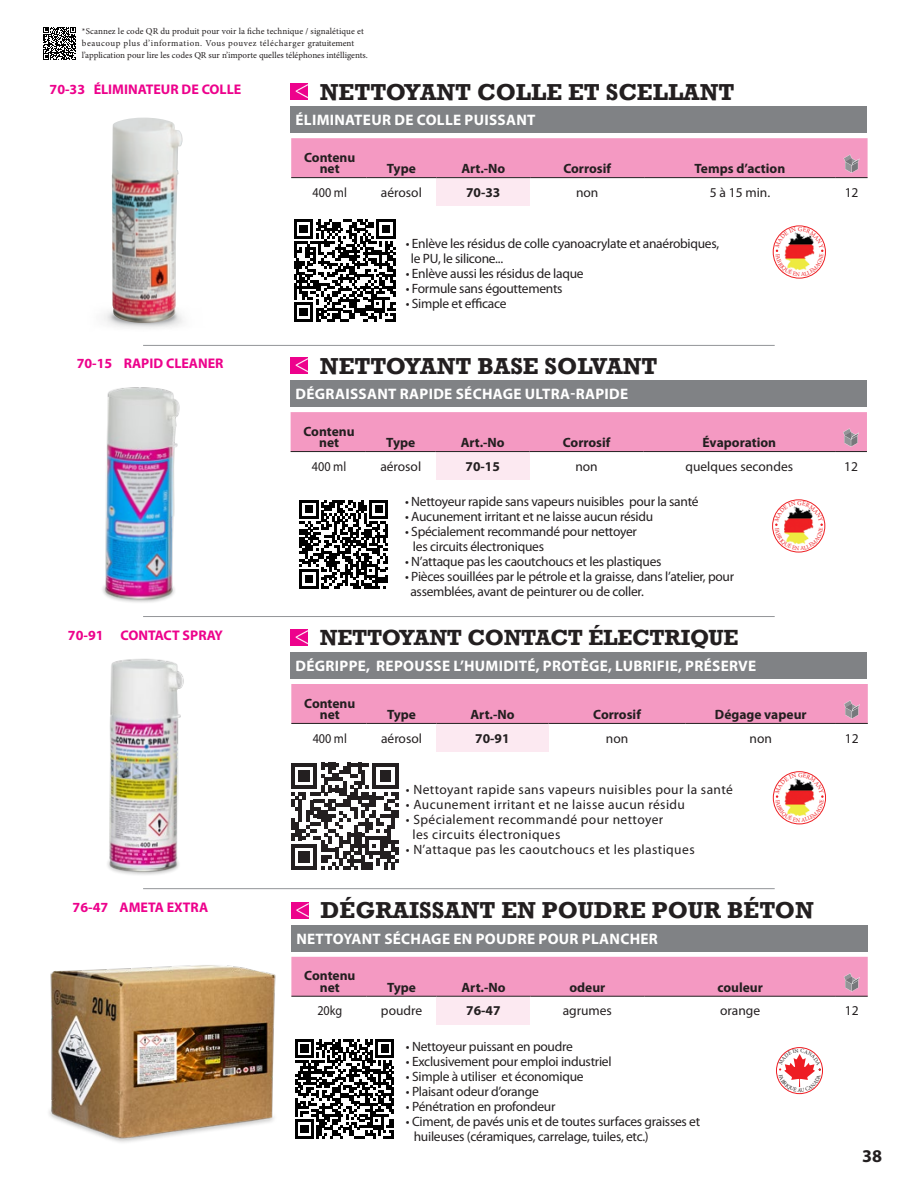
<style>
.page{position:relative;width:918px;height:1188px;background:#fff}
.page>*{position:absolute;margin:0;border:0;box-sizing:border-box;transform-origin:0 0}
.Body{font:300 27px "Myriad Pro";color:#fff}
.Titel{font:700 23.7px "Rockwell";color:#231f20}
.Titel-2{font:700 22.5px "Rockwell";letter-spacing:-.01em;color:#231f20}
.t1{font:700 18px "Myriad Pro";color:#231f20}
.Subtitel{font:700 15.15px "Myriad Pro";letter-spacing:.02em;color:#fff}
.t2{font:700 13.95px "Myriad Pro";color:#ed028c}
.t3{font:13.5px/15px "Myriad Pro";letter-spacing:-.02em;color:#231f20}
.t4{font:13.5px "Myriad Pro";letter-spacing:.03em;color:#231f20}
.t5{font:700 13.5px/11.2px "Myriad Pro";color:#231f20;text-align:center}
.t6{font:13.5px "Myriad Pro";color:#231f20}
.t7{font:13.5px "Myriad Pro";letter-spacing:-.02em;color:#231f20;scale:.9 1}
.t8{font:9px "Minion Pro";letter-spacing:.005em;color:#231f20}
.t9{font:9px "Minion Pro";letter-spacing:.05em;color:#231f20}
</style>
<div class="page">
<hr style="left:143px;top:345px;width:632px;height:1px;background:#939598">
<hr style="left:143px;top:616px;width:632px;height:1px;background:#939598">
<hr style="left:143px;top:888px;width:632px;height:1px;background:#939598">
<svg style="left:43px;top:27px;width:33px;height:33px"></svg>
<img style="left:102px;top:387px;width:78px;height:216px">
<img style="left:104px;top:310px;width:78px;height:19px">
<img style="left:112px;top:118px;width:71px;height:205px">
<div style="left:776px;top:1047px;width:47px;height:47px;border:1px solid #ee1d23;border-radius:50%"></div>
<div style="left:291px;top:652px;width:576px;height:27px;background:#808285"></div>
<div style="left:291px;top:629px;width:17px;height:17px;background:#ed028c"></div>
<div style="left:773px;top:771px;width:53px;height:53px;border:1px solid #ee1f23;border-radius:50%"></div>
<div style="left:436px;top:723px;width:113px;height:29px;background:#fce9f1"></div>
<hr style="left:291px;top:723px;width:76px;height:1px;background:#231f20">
<hr style="left:367px;top:723px;width:69px;height:1px;background:#231f20">
<hr style="left:436px;top:723px;width:113px;height:1px;background:#231f20">
<hr style="left:549px;top:723px;width:137px;height:1px;background:#231f20">
<hr style="left:686px;top:723px;width:150px;height:1px;background:#231f20">
<hr style="left:836px;top:723px;width:32px;height:1px;background:#231f20">
<div style="left:291px;top:684px;width:577px;height:39px;background:#f499c2"></div>
<svg style="left:291px;top:763px;width:107px;height:107px"></svg>
<div style="left:291px;top:380px;width:576px;height:27px;background:#808285"></div>
<div style="left:291px;top:357px;width:17px;height:17px;background:#ed028c"></div>
<div style="left:772px;top:499px;width:53px;height:53px;border:1px solid #ee1f23;border-radius:50%"></div>
<div style="left:436px;top:452px;width:94px;height:28px;background:#fce9f1"></div>
<div style="left:291px;top:412px;width:576px;height:40px;background:#f499c2"></div>
<svg style="left:300px;top:500px;width:88px;height:88px"></svg>
<div style="left:291px;top:106px;width:576px;height:27px;background:#808285"></div>
<div style="left:291px;top:83px;width:17px;height:17px;background:#ed028c"></div>
<div style="left:773px;top:225px;width:53px;height:54px;border:1px solid #ee1f23;border-radius:50%"></div>
<div style="left:436px;top:178px;width:94px;height:28px;background:#fce9f1"></div>
<div style="left:291px;top:138px;width:577px;height:40px;background:#f499c2"></div>
<svg style="left:294px;top:219px;width:102px;height:103px"></svg>
<div style="left:291px;top:925px;width:577px;height:27px;background:#808285"></div>
<div style="left:291px;top:902px;width:18px;height:16px;background:#ed028c"></div>
<div style="left:437px;top:996px;width:93px;height:29px;background:#fce9f1"></div>
<hr style="left:291px;top:996px;width:76px;height:1px;background:#231f20">
<hr style="left:367px;top:996px;width:70px;height:1px;background:#231f20">
<hr style="left:437px;top:996px;width:93px;height:1px;background:#231f20">
<hr style="left:530px;top:996px;width:114px;height:1px;background:#231f20">
<hr style="left:644px;top:996px;width:192px;height:1px;background:#231f20">
<hr style="left:836px;top:996px;width:32px;height:1px;background:#231f20">
<div style="left:291px;top:957px;width:577px;height:39px;background:#f499c2"></div>
<svg style="left:295px;top:1039px;width:99px;height:99px"></svg>
<img style="left:107px;top:659px;width:77px;height:216px">
<img style="left:49px;top:965px;width:227px;height:178px">
<svg style="left:779px;top:1049px;width:42px;height:43px"></svg>
<svg style="left:775px;top:773px;width:49px;height:49px"></svg>
<svg style="left:774px;top:501px;width:49px;height:49px"></svg>
<svg style="left:775px;top:227px;width:49px;height:49px"></svg>
<p class="t8" style="left:82px;top:25px;width:283px">*Scannez le code QR du produit pour voir la fiche technique / signalétique et</p>
<p class="t9" style="left:82px;top:37px;width:274px">beaucoup plus d’information. Vous pouvez télécharger gratuitement</p>
<p class="t8" style="left:82px;top:49px;width:287px">l’application pour lire les codes QR sur n’importe quelles téléphones intélligents.</p>
<p class="t2" style="left:50px;top:80px;width:193px">70-33 ÉLIMINATEUR DE COLLE</p>
<p class="Titel" style="left:320px;top:78px;width:416px">NETTOYANT COLLE ET SCELLANT</p>
<p class="Body" style="left:310px;top:108px;width:18px;rotate:-180deg">&gt;</p>
<p class="Subtitel" style="left:296px;top:110px;width:241px">ÉLIMINATEUR DE COLLE PUISSANT</p>
<p class="t5" style="left:304px;top:151px;width:53px">Contenu net</p>
<p class="t5" style="left:387px;top:163px;width:30px">Type</p>
<p class="t5" style="left:461px;top:163px;width:45px">Art.-No</p>
<p class="t5" style="left:563px;top:163px;width:49px">Corrosif</p>
<p class="t5" style="left:695px;top:163px;width:92px">Temps d’action</p>
<p class="t7" style="left:313px;top:184px;width:40px">400 ml</p>
<p class="t6" style="left:381px;top:184px;width:42px">aérosol</p>
<p class="t5" style="left:466px;top:186px;width:36px">70-33</p>
<p class="t3" style="left:576px;top:185px;width:24px">non</p>
<p class="t3" style="left:710px;top:185px;width:62px">5 à 15 min.</p>
<p class="t3" style="left:845px;top:185px;width:15px">12</p>
<p class="t3" style="left:406px;top:236px;width:315px">• Enlève les résidus de colle cyanoacrylate et anaérobiques,</p>
<p class="t3" style="left:411px;top:251px;width:94px">le PU, le silicone...</p>
<p class="t3" style="left:406px;top:266px;width:179px">• Enlève aussi les résidus de laque</p>
<p class="t3" style="left:406px;top:281px;width:158px">• Formule sans égouttements</p>
<p class="t3" style="left:406px;top:296px;width:102px">• Simple et efficace</p>
<p class="t2" style="left:77px;top:354px;width:148px">70-15 RAPID CLEANER</p>
<p class="Body" style="left:310px;top:382px;width:18px;rotate:-180deg">&gt;</p>
<p class="Titel" style="left:320px;top:351px;width:339px">NETTOYANT BASE SOLVANT</p>
<p class="Subtitel" style="left:296px;top:384px;width:334px">DÉGRAISSANT RAPIDE SÉCHAGE ULTRA-RAPIDE</p>
<p class="t5" style="left:304px;top:425px;width:53px">Contenu net</p>
<p class="t5" style="left:386px;top:436px;width:30px">Type</p>
<p class="t5" style="left:461px;top:436px;width:45px">Art.-No</p>
<p class="t5" style="left:563px;top:436px;width:49px">Corrosif</p>
<p class="t5" style="left:703px;top:436px;width:75px">Évaporation</p>
<p class="t7" style="left:312px;top:458px;width:40px">400 ml</p>
<p class="t6" style="left:380px;top:458px;width:42px">aérosol</p>
<p class="t5" style="left:466px;top:460px;width:36px">70-15</p>
<p class="t3" style="left:575px;top:459px;width:24px">non</p>
<p class="t6" style="left:685px;top:458px;width:109px">quelques secondes</p>
<p class="t3" style="left:844px;top:459px;width:15px">12</p>
<p class="t3" style="left:405px;top:494px;width:295px">• Nettoyeur rapide sans vapeurs nuisibles pour la santé</p>
<p class="t3" style="left:405px;top:509px;width:250px">• Aucunement irritant et ne laisse aucun résidu</p>
<p class="t3" style="left:405px;top:524px;width:233px">• Spécialement recommandé pour nettoyer</p>
<p class="t3" style="left:413px;top:539px;width:133px">les circuits électroniques</p>
<p class="t3" style="left:405px;top:554px;width:258px">• N’attaque pas les caoutchoucs et les plastiques</p>
<p class="t3" style="left:410px;top:569px;width:325px;text-indent:-5px">• Pièces souillées par le pétrole et la graisse, dans l’atelier, pour assemblées, avant de peinturer ou de coller.</p>
<p class="t2" style="left:68px;top:626px;width:157px">70-91 CONTACT SPRAY</p>
<p class="Body" style="left:310px;top:654px;width:18px;rotate:-180deg">&gt;</p>
<p class="Titel-2" style="left:320px;top:624px;width:420px">NETTOYANT CONTACT ÉLECTRIQUE</p>
<p class="Subtitel" style="left:296px;top:656px;width:462px">DÉGRIPPE, REPOUSSE L’HUMIDITÉ, PROTÈGE, LUBRIFIE, PRÉSERVE</p>
<p class="t5" style="left:304px;top:697px;width:53px">Contenu net</p>
<p class="t5" style="left:387px;top:708px;width:30px">Type</p>
<p class="t5" style="left:471px;top:708px;width:45px">Art.-No</p>
<p class="t5" style="left:593px;top:708px;width:49px">Corrosif</p>
<p class="t5" style="left:715px;top:708px;width:93px">Dégage vapeur</p>
<p class="t7" style="left:313px;top:730px;width:40px">400 ml</p>
<p class="t6" style="left:381px;top:730px;width:42px">aérosol</p>
<p class="t5" style="left:475px;top:732px;width:36px">70-91</p>
<p class="t3" style="left:606px;top:730px;width:24px">non</p>
<p class="t3" style="left:750px;top:730px;width:24px">non</p>
<p class="t3" style="left:845px;top:730px;width:15px">12</p>
<p class="t4" style="left:406px;top:781px;width:329px">• Nettoyant rapide sans vapeurs nuisibles pour la santé</p>
<p class="t4" style="left:406px;top:796px;width:281px">• Aucunement irritant et ne laisse aucun résidu</p>
<p class="t4" style="left:406px;top:811px;width:259px">• Spécialement recommandé pour nettoyer</p>
<p class="t4" style="left:412px;top:826px;width:149px">les circuits électroniques</p>
<p class="t4" style="left:406px;top:841px;width:290px">• N’attaque pas les caoutchoucs et les plastiques</p>
<p class="t2" style="left:73px;top:898px;width:137px">76-47 AMETA EXTRA</p>
<p class="Body" style="left:311px;top:927px;width:18px;rotate:-180deg">&gt;</p>
<p class="Titel" style="left:321px;top:896px;width:495px">DÉGRAISSANT EN POUDRE POUR BÉTON</p>
<p class="Subtitel" style="left:296px;top:929px;width:363px">NETTOYANT SÉCHAGE EN POUDRE POUR PLANCHER</p>
<p class="t5" style="left:304px;top:970px;width:53px">Contenu net</p>
<p class="t5" style="left:387px;top:981px;width:30px">Type</p>
<p class="t5" style="left:462px;top:981px;width:45px">Art.-No</p>
<p class="t5" style="left:569px;top:981px;width:38px">odeur</p>
<p class="t5" style="left:717px;top:981px;width:47px">couleur</p>
<p class="t7" style="left:317px;top:1003px;width:29px">20kg</p>
<p class="t3" style="left:381px;top:1003px;width:43px">poudre</p>
<p class="t5" style="left:466px;top:1005px;width:36px">76-47</p>
<p class="t6" style="left:563px;top:1003px;width:51px">agrumes</p>
<p class="t3" style="left:720px;top:1003px;width:42px">orange</p>
<p class="t3" style="left:845px;top:1003px;width:15px">12</p>
<p class="t3" style="left:406px;top:1039px;width:168px">• Nettoyeur puissant en poudre</p>
<p class="t3" style="left:406px;top:1054px;width:207px">• Exclusivement pour emploi industriel</p>
<p class="t3" style="left:406px;top:1069px;width:179px">• Simple à utiliser et économique</p>
<p class="t3" style="left:406px;top:1084px;width:134px">• Plaisant odeur d’orange</p>
<p class="t3" style="left:406px;top:1099px;width:151px">• Pénétration en profondeur</p>
<p class="t3" style="left:406px;top:1114px;width:296px">• Ciment, de pavés unis et de toutes surfaces graisses et</p>
<p class="t3" style="left:414px;top:1129px;width:236px">huileuses (céramiques, carrelage, tuiles, etc.)</p>
<p class="t1" style="left:862px;top:1145px;width:21px">38</p>
</div>
